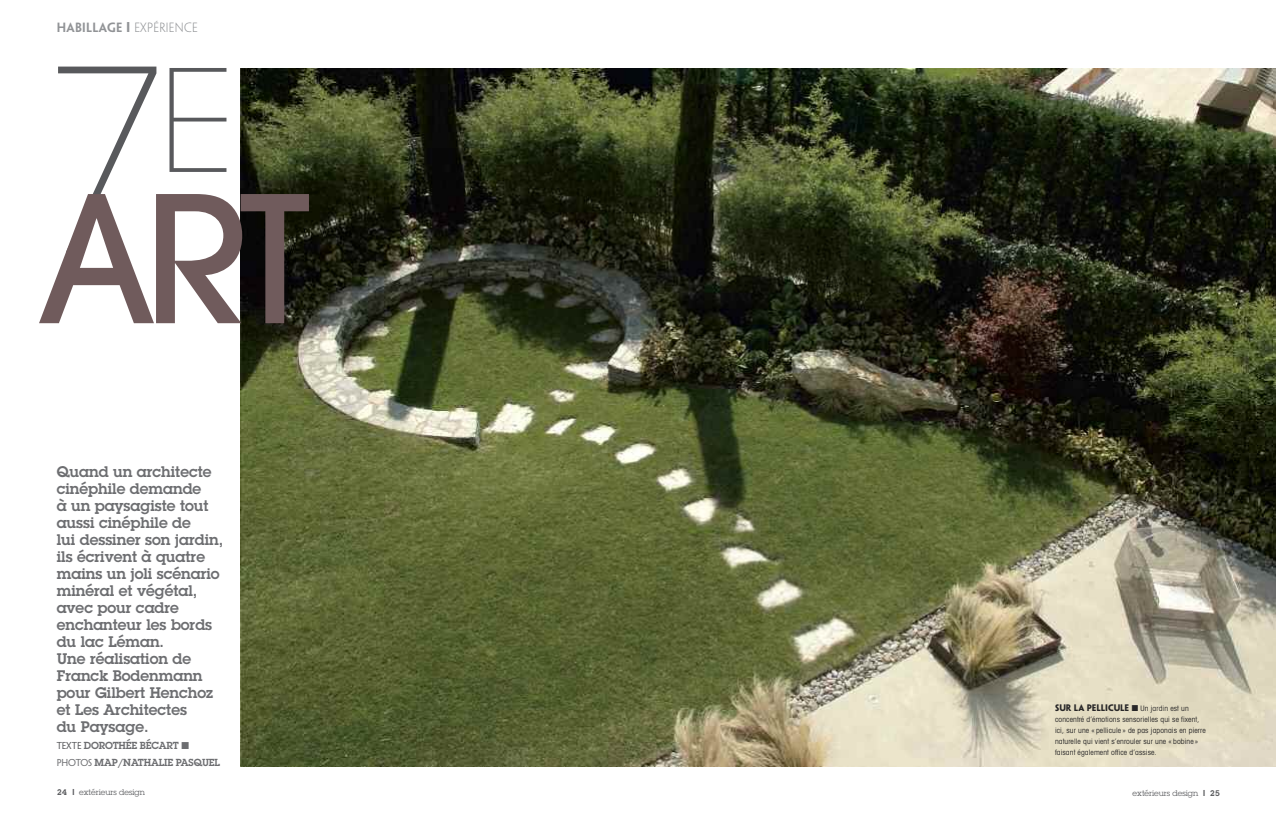
<style>
.page{position:relative;width:1276px;height:823px;background:#fff}
.page>*{position:absolute;margin:0;border:0;box-sizing:border-box;transform-origin:0 0}
.t1{font:200 250.2px "Avant Garde";color:#58595c}
.t2{font:500 174.3px "Avant Garde";color:#705b5c}
.t3{font:600 15px/17px "Lubalin Graph";color:#6d6e71}
.t4{font:300 12px "Penumbra Sans Std";letter-spacing:.025em;color:#919396}
.t5{font:600 10px/17px "Lubalin Graph";letter-spacing:-.015em;color:#6d6e71}
.t6{font:700 8.5px "Penumbra Sans Std";color:#272627}
.t7{font:8px "Lubalin Graph";color:#58595c}
.t8{font:condensed 7.5px/11px "Avant Garde";letter-spacing:.015em;color:#272627}
.s1{font-weight:600}
.s2{font-family:"Futura";font-weight:700}
.s3{font-family:"Penumbra Flare Std";font-weight:400;font-size:9px;color:#58595c}
.s4{font-family:"Penumbra Flare Std";font-weight:400;font-size:9px}
.s5{font-family:"Futura";font-weight:800}
.s6{font-family:"Avant Garde";font-weight:400;font-stretch:condensed;font-size:7.5px}
</style>
<div class="page">
<img style="left:240px;top:68px;width:1036px;height:697px">
<p class="t4" style="left:57px;top:21px;width:143px"><span class="s1">HABILLAGE</span> <span class="s2">l</span> EXPÉRIENCE</p>
<h1 class="t1" style="left:36px;top:66px;width:201px">7<sup>E</sup></h1>
<h2 class="t2" style="left:37px;top:194px;width:275px">ART</h2>
<p class="t3" style="left:57px;top:463px;width:168px">Quand un architecte cinéphile demande<br>à un paysagiste tout aussi cinéphile de<br>lui dessiner son jardin, ils écrivent à quatre mains un joli scénario minéral et végétal, avec pour cadre enchanteur les bords du lac Léman.<br>Une réalisation de<br>Franck Bodenmann pour Gilbert Henchoz et Les Architectes<br>du Paysage.</p>
<p class="t5" style="left:57px;top:736px;width:165px"><span class="s3">TEXTE</span> DOROTHÉE BÉCART ■<br><span class="s4">PHOTOS</span> MAP/NATHALIE PASQUEL</p>
<p class="t7" style="left:57px;top:787px;width:89px"><span class="s1">24</span> <span class="s5">I</span> extérieurs design</p>
<p class="t6" style="left:1055px;top:702px;width:135px">SUR LA PELLICULE ■ <span class="s6">Un jardin est un</span></p>
<p class="t8" style="left:1055px;top:714px;width:152px">concentré d’émotions sensorielles qui se fixent, ici, sur une «pellicule» de pas japonais en pierre naturelle qui vient s’enrouler sur une «bobine» faisant également office d’assise.</p>
<p class="t7" style="left:1132px;top:787px;width:89px">extérieurs design <span class="s5">I</span> <span class="s1">25</span></p>
</div>
